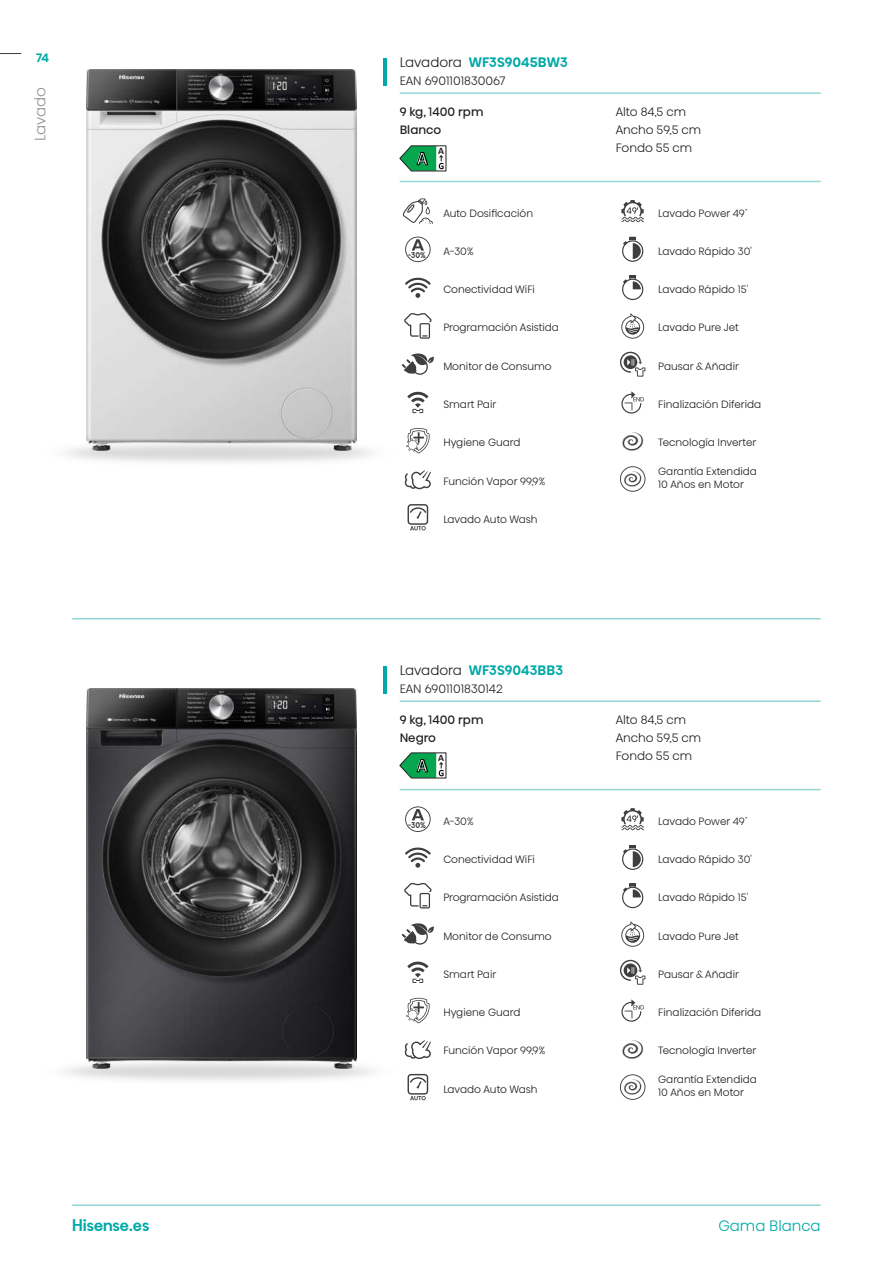
<style>
.page{position:relative;width:893px;height:1263px;background:#fff}
.page>*{position:absolute;margin:0;border:0;box-sizing:border-box;transform-origin:0 0}
.t1{font:700 19.35px "Calibri";color:#fff;scale:.93 1}
.t2{font:500 15px "Hisense Alfabet";color:#00a9a7}
.t3{font:300 15px "Hisense Alfabet";color:#00a9a7}
.t4{font:300 15px "Hisense Alfabet";color:#939598}
.t5{font:500 13.5px "Hisense Alfabet";color:#00a9a7}
.t6{font:300 12px/18px "Hisense Alfabet";color:#231f20}
.t7{font:12px/18px "Hisense Alfabet";color:#231f20}
.t8{font:500 12px "Hisense Alfabet";color:#00a9a7}
.t9{font:300 10.5px/12.6px "Hisense Alfabet";color:#231f20}
.t10{font:700 9.75px "Calibri";color:#231d1e}
.t11{font:500 8.25px "Hisense Alfabet";color:#3e3e3f;scale:.7 1}
.s1{font-weight:300;color:#231f20}
</style>
<div class="page">
<svg style="left:0;top:53px;width:21px;height:1px"></svg>
<hr style="left:72px;top:1204px;width:749px;height:2px;background:#94d5d6">
<img style="left:66px;top:431px;width:306px;height:32px">
<img style="left:87px;top:69px;width:270px;height:381px">
<img style="left:66px;top:1050px;width:306px;height:31px">
<img style="left:87px;top:688px;width:270px;height:381px">
<hr style="left:383px;top:58px;width:3px;height:27px;background:#00a9a7">
<hr style="left:400px;top:92px;width:421px;height:2px;background:#94d5d6">
<hr style="left:400px;top:181px;width:421px;height:1px;background:#94d5d6">
<svg style="left:403px;top:198px;width:30px;height:26px"></svg>
<svg style="left:405px;top:237px;width:26px;height:25px"></svg>
<svg style="left:405px;top:277px;width:26px;height:21px"></svg>
<svg style="left:404px;top:313px;width:28px;height:26px"></svg>
<svg style="left:402px;top:353px;width:32px;height:22px"></svg>
<svg style="left:407px;top:391px;width:21px;height:22px"></svg>
<svg style="left:406px;top:428px;width:24px;height:25px"></svg>
<svg style="left:404px;top:470px;width:27px;height:19px"></svg>
<svg style="left:410px;top:526px;width:16px;height:4px"></svg>
<div style="left:408px;top:504px;width:20px;height:21px;border:1px solid #3e3e3f;border-radius:3px"></div>
<svg style="left:409px;top:507px;width:18px;height:12px"></svg>
<svg style="left:621px;top:200px;width:23px;height:22px"></svg>
<svg style="left:622px;top:237px;width:21px;height:25px"></svg>
<svg style="left:622px;top:275px;width:21px;height:25px"></svg>
<svg style="left:621px;top:313px;width:23px;height:26px"></svg>
<svg style="left:620px;top:352px;width:25px;height:25px"></svg>
<svg style="left:621px;top:391px;width:23px;height:23px"></svg>
<svg style="left:622px;top:432px;width:21px;height:19px"></svg>
<svg style="left:620px;top:466px;width:25px;height:26px"></svg>
<hr style="left:383px;top:666px;width:3px;height:27px;background:#00a9a7">
<hr style="left:400px;top:700px;width:421px;height:2px;background:#94d5d6">
<hr style="left:400px;top:789px;width:421px;height:1px;background:#94d5d6">
<svg style="left:405px;top:806px;width:26px;height:26px"></svg>
<svg style="left:405px;top:847px;width:26px;height:21px"></svg>
<svg style="left:404px;top:883px;width:28px;height:25px"></svg>
<svg style="left:402px;top:923px;width:32px;height:22px"></svg>
<svg style="left:407px;top:961px;width:21px;height:22px"></svg>
<svg style="left:406px;top:998px;width:24px;height:25px"></svg>
<svg style="left:404px;top:1040px;width:27px;height:19px"></svg>
<svg style="left:410px;top:1096px;width:16px;height:4px"></svg>
<div style="left:408px;top:1074px;width:20px;height:20px;border:1px solid #3e3e3f;border-radius:3px"></div>
<svg style="left:409px;top:1076px;width:18px;height:13px"></svg>
<svg style="left:621px;top:808px;width:23px;height:22px"></svg>
<svg style="left:622px;top:845px;width:21px;height:25px"></svg>
<svg style="left:622px;top:883px;width:21px;height:25px"></svg>
<svg style="left:621px;top:921px;width:23px;height:26px"></svg>
<svg style="left:620px;top:960px;width:25px;height:25px"></svg>
<svg style="left:621px;top:999px;width:23px;height:23px"></svg>
<svg style="left:622px;top:1040px;width:21px;height:19px"></svg>
<svg style="left:620px;top:1074px;width:25px;height:26px"></svg>
<hr style="left:72px;top:618px;width:749px;height:1px;background:#94d5d6">
<svg style="left:400px;top:753px;width:46px;height:25px"></svg>
<svg style="left:400px;top:146px;width:46px;height:25px"></svg>
<p class="t8" style="left:36px;top:49px;width:14px">74</p>
<h2 class="t4" style="left:26px;top:141px;width:55px;rotate:-90deg">Lavado</h2>
<p class="t5" style="left:400px;top:53px;width:170px"><span class="s1">Lavadora</span> WF3S9045BW3</p>
<p class="t6" style="left:400px;top:70px;width:107px">EAN 6901101830067</p>
<p class="t7" style="left:400px;top:102px;width:85px">9 kg, 1400 rpm<br>Blanco</p>
<p class="t6" style="left:616px;top:101px;width:87px">Alto 84,5 cm<br>Ancho 59,5 cm<br>Fondo 55 cm</p>
<p class="t10" style="left:438px;top:144px;width:7px">A</p>
<h1 class="t1" style="left:417px;top:146px;width:13px">A</h1>
<p class="t11" style="left:408px;top:249px;width:27px">-30%</p>
<p class="t9" style="left:443px;top:205px;width:91px">Auto Dosificación</p>
<p class="t9" style="left:443px;top:243px;width:32px">A-30%</p>
<p class="t9" style="left:443px;top:281px;width:93px">Conectividad WiFi</p>
<p class="t9" style="left:443px;top:320px;width:117px">Programación Asistida</p>
<p class="t9" style="left:443px;top:358px;width:110px">Monitor de Consumo</p>
<p class="t9" style="left:443px;top:396px;width:54px">Smart Pair</p>
<p class="t9" style="left:443px;top:435px;width:79px">Hygiene Guard</p>
<p class="t9" style="left:443px;top:473px;width:103px">Función Vapor 99,9%</p>
<p class="t9" style="left:443px;top:511px;width:96px">Lavado Auto Wash</p>
<p class="t9" style="left:658px;top:205px;width:90px">Lavado Power 49’</p>
<p class="t9" style="left:658px;top:243px;width:95px">Lavado Rápido 30'</p>
<p class="t9" style="left:658px;top:281px;width:92px">Lavado Rápido 15'</p>
<p class="t9" style="left:658px;top:320px;width:82px">Lavado Pure Jet</p>
<p class="t9" style="left:658px;top:358px;width:82px">Pausar &amp; Añadir</p>
<p class="t9" style="left:658px;top:396px;width:105px">Finalización Diferida</p>
<p class="t9" style="left:658px;top:435px;width:100px">Tecnología Inverter</p>
<p class="t9" style="left:658px;top:463px;width:100px">Garantía Extendida<br>10 Años en Motor</p>
<p class="t5" style="left:400px;top:661px;width:165px"><span class="s1">Lavadora</span> WF3S9043BB3</p>
<p class="t6" style="left:400px;top:678px;width:105px">EAN 6901101830142</p>
<p class="t7" style="left:400px;top:710px;width:85px">9 kg, 1400 rpm<br>Negro</p>
<p class="t6" style="left:616px;top:709px;width:87px">Alto 84,5 cm<br>Ancho 59,5 cm<br>Fondo 55 cm</p>
<p class="t10" style="left:438px;top:751px;width:7px">A</p>
<h1 class="t1" style="left:417px;top:753px;width:13px">A</h1>
<p class="t11" style="left:408px;top:819px;width:27px">-30%</p>
<p class="t9" style="left:443px;top:813px;width:32px">A-30%</p>
<p class="t9" style="left:443px;top:851px;width:93px">Conectividad WiFi</p>
<p class="t9" style="left:443px;top:890px;width:117px">Programación Asistida</p>
<p class="t9" style="left:443px;top:928px;width:110px">Monitor de Consumo</p>
<p class="t9" style="left:443px;top:966px;width:54px">Smart Pair</p>
<p class="t9" style="left:443px;top:1004px;width:79px">Hygiene Guard</p>
<p class="t9" style="left:443px;top:1043px;width:103px">Función Vapor 99,9%</p>
<p class="t9" style="left:443px;top:1081px;width:96px">Lavado Auto Wash</p>
<p class="t9" style="left:658px;top:813px;width:90px">Lavado Power 49’</p>
<p class="t9" style="left:658px;top:851px;width:95px">Lavado Rápido 30'</p>
<p class="t9" style="left:658px;top:890px;width:92px">Lavado Rápido 15'</p>
<p class="t9" style="left:658px;top:928px;width:82px">Lavado Pure Jet</p>
<p class="t9" style="left:658px;top:966px;width:82px">Pausar &amp; Añadir</p>
<p class="t9" style="left:658px;top:1004px;width:105px">Finalización Diferida</p>
<p class="t9" style="left:658px;top:1043px;width:100px">Tecnología Inverter</p>
<p class="t9" style="left:658px;top:1071px;width:100px">Garantía Extendida<br>10 Años en Motor</p>
<h2 class="t2" style="left:72px;top:1215px;width:79px">HISENSE.ES</h2>
<h2 class="t3" style="left:718px;top:1212px;width:104px">Gama Blanca</h2>
</div>
